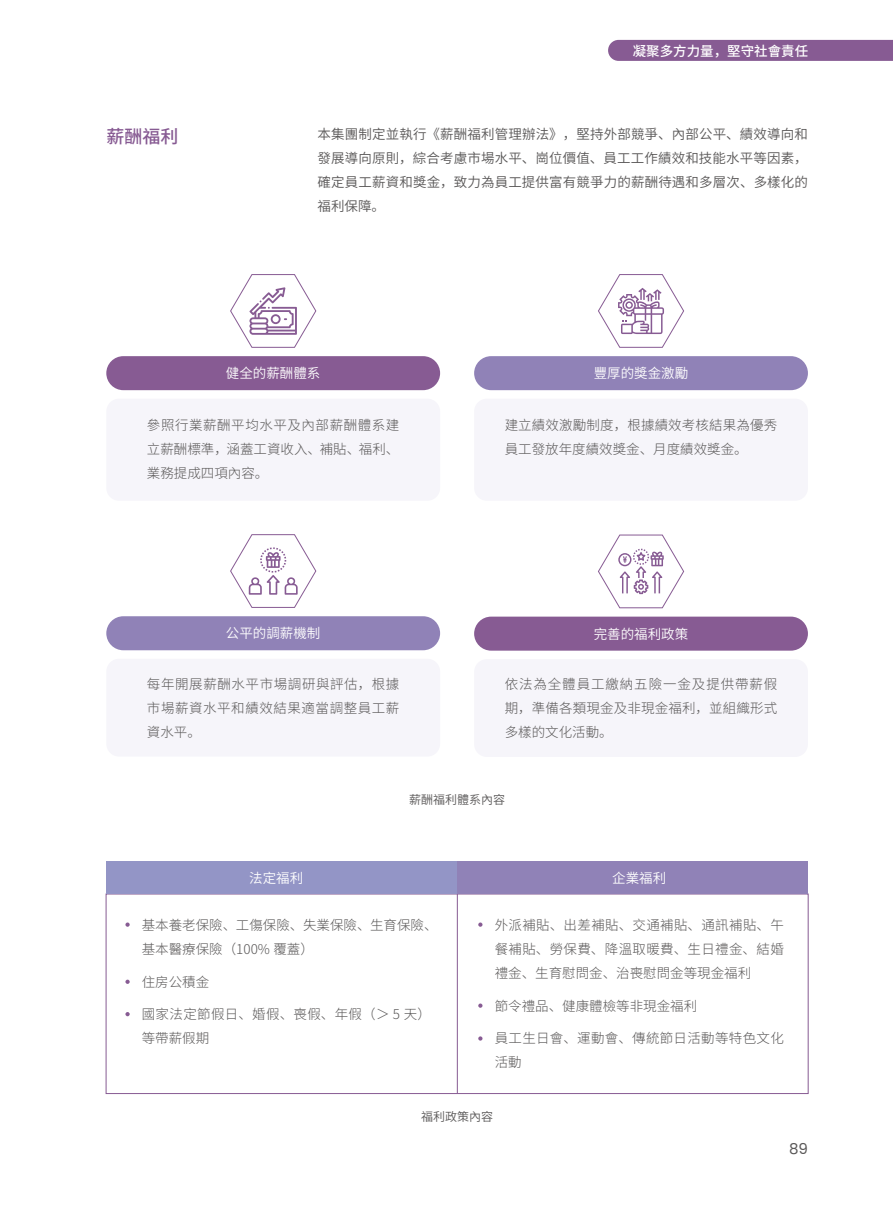
<style>
.page{position:relative;width:893px;height:1212px;background:#fff}
.page>*{position:absolute;margin:0;border:0;box-sizing:border-box;transform-origin:0 0}
.t1{font:500 18px "Source Han Sans CN";color:#875b93}
.t2{font:15px "Poppins";color:#595757}
.t3{font:300 13.5px/24px "Source Han Sans CN";letter-spacing:.01em;color:#595757}
.t4{font:13.5px/24px "Source Han Sans CN";letter-spacing:.01em;color:#595757;text-align:justify}
.t5{font:13.5px "Source Han Sans CN";color:#fff}
.t6{font:500 13.5px "Source Han Sans CN";color:#fff}
.t7{font:12px "Source Han Sans CN";color:#595757}
</style>
<div class="page">
<div style="left:608px;top:40px;width:285px;height:21px;background:#875b93"></div>
<div style="left:106px;top:894px;width:702px;height:200px;border:1px solid #875b93"></div>
<hr style="left:457px;top:894px;width:1px;height:199px;background:#875b93">
<div style="left:106px;top:861px;width:351px;height:33px;background:#9395c6"></div>
<div style="left:457px;top:861px;width:351px;height:33px;background:#9082b7"></div>
<svg style="left:125px;top:922px;width:5px;height:5px"></svg>
<svg style="left:478px;top:922px;width:4px;height:5px"></svg>
<svg style="left:478px;top:1003px;width:4px;height:5px"></svg>
<svg style="left:478px;top:1036px;width:4px;height:4px"></svg>
<svg style="left:125px;top:980px;width:5px;height:4px"></svg>
<svg style="left:125px;top:1012px;width:5px;height:4px"></svg>
<div style="left:106px;top:399px;width:334px;height:102px;background:#f6f5fa;border-radius:13px"></div>
<div style="left:474px;top:399px;width:334px;height:102px;background:#f6f5fa;border-radius:13px"></div>
<div style="left:474px;top:356px;width:334px;height:34px;background:#9082b7;border-radius:17px"></div>
<div style="left:106px;top:356px;width:334px;height:34px;background:#875b93;border-radius:17px"></div>
<svg style="left:230px;top:274px;width:87px;height:74px"></svg>
<svg style="left:598px;top:274px;width:86px;height:74px"></svg>
<div style="left:106px;top:659px;width:334px;height:97px;background:#f6f5fa;border-radius:13px"></div>
<div style="left:474px;top:659px;width:334px;height:98px;background:#f6f5fa;border-radius:13px"></div>
<div style="left:106px;top:616px;width:334px;height:34px;background:#9082b7;border-radius:17px"></div>
<div style="left:474px;top:617px;width:334px;height:34px;background:#875b93;border-radius:17px"></div>
<svg style="left:230px;top:534px;width:87px;height:74px"></svg>
<svg style="left:598px;top:534px;width:86px;height:74px"></svg>
<h1 class="t1" style="left:106px;top:127px;width:73px">薪酬福利</h1>
<p class="t6" style="left:633px;top:43px;width:177px">凝聚多方力量，堅守社會責任</p>
<p class="t4" style="left:318px;top:123px;width:492px">本集團制定並執行《薪酬福利管理辦法》，堅持外部競爭、內部公平、績效導向和發展導向原則，綜合考慮市場水平、崗位價值、員工工作績效和技能水平等因素，確定員工薪資和獎金，致力為員工提供富有競爭力的薪酬待遇和多層次、多樣化的福利保障。</p>
<p class="t5" style="left:226px;top:366px;width:96px">健全的薪酬體系</p>
<p class="t5" style="left:594px;top:366px;width:96px">豐厚的獎金激勵</p>
<p class="t3" style="left:147px;top:413px;width:254px;text-align:justify">參照行業薪酬平均水平及內部薪酬體系建立薪酬標準，涵蓋工資收入、補貼、福利、業務提成四項內容。</p>
<p class="t3" style="left:505px;top:413px;width:274px">建立績效激勵制度，根據績效考核結果為優秀員工發放年度績效獎金、月度績效獎金。</p>
<p class="t5" style="left:226px;top:626px;width:96px">公平的調薪機制</p>
<p class="t5" style="left:594px;top:626px;width:96px">完善的福利政策</p>
<p class="t3" style="left:147px;top:672px;width:254px;text-align:justify">每年開展薪酬水平市場調研與評估，根據市場薪資水平和績效結果適當調整員工薪資水平。</p>
<p class="t3" style="left:505px;top:672px;width:274px;text-align:justify">依法為全體員工繳納五險一金及提供帶薪假期，準備各類現金及非現金福利，並組織形式多樣的文化活動。</p>
<p class="t7" style="left:409px;top:793px;width:97px">薪酬福利體系內容</p>
<p class="t5" style="left:249px;top:870px;width:55px">法定福利</p>
<p class="t5" style="left:612px;top:870px;width:55px">企業福利</p>
<p class="t3" style="left:142px;top:914px;width:297px">基本養老保險、工傷保險、失業保險、生育保險、基本醫療保險（100% 覆蓋）</p>
<p class="t3" style="left:142px;top:970px;width:69px">住房公積金</p>
<p class="t3" style="left:142px;top:1003px;width:291px">國家法定節假日、婚假、喪假、年假（＞ 5 天）等帶薪假期</p>
<p class="t3" style="left:495px;top:914px;width:291px;text-align:justify">外派補貼、出差補貼、交通補貼、通訊補貼、午餐補貼、勞保費、降溫取暖費、生日禮金、結婚禮金、生育慰問金、治喪慰問金等現金福利</p>
<p class="t3" style="left:495px;top:994px;width:204px">節令禮品、健康體檢等非現金福利</p>
<p class="t3" style="left:495px;top:1027px;width:291px">員工生日會、運動會、傳統節日活動等特色文化活動</p>
<p class="t7" style="left:421px;top:1110px;width:73px">福利政策內容</p>
<p class="t2" style="left:789px;top:1140px;width:20px">89</p>
</div>
